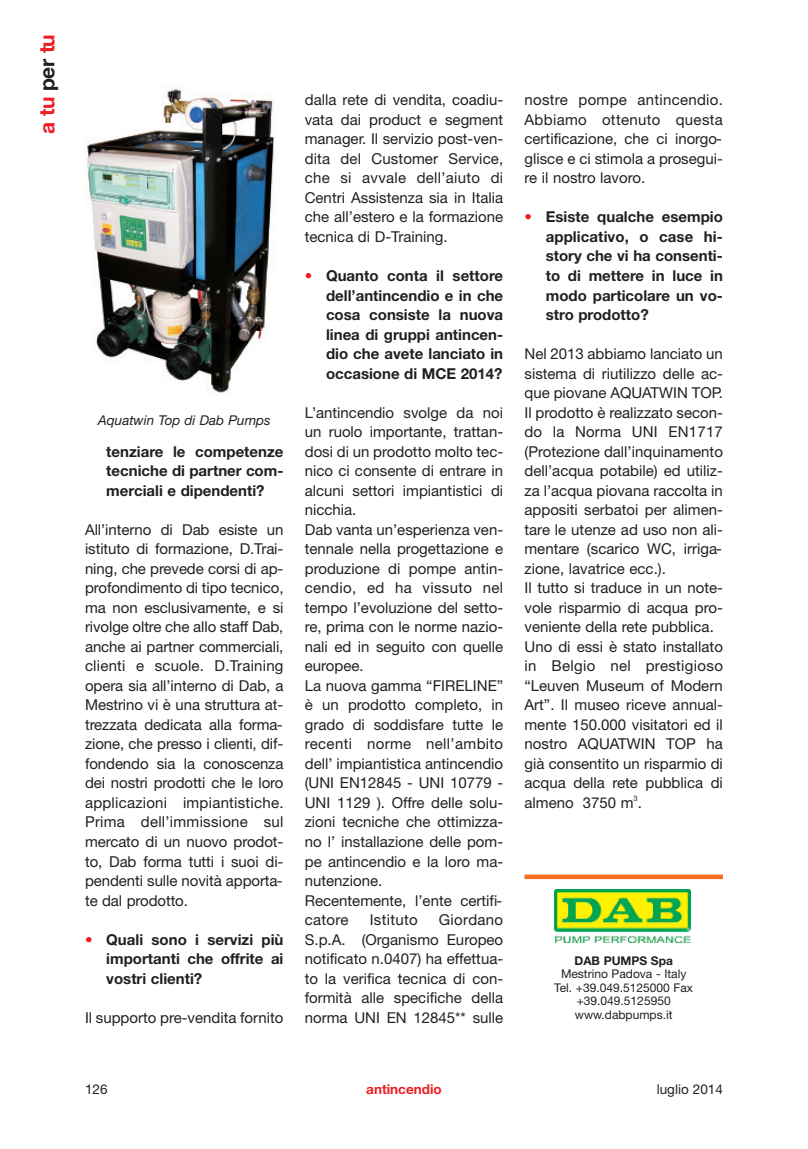
<style>
.page{position:relative;width:808px;height:1149px;background:#fff}
.page>*{position:absolute;margin:0;border:0;box-sizing:border-box;transform-origin:0 0}
.t1{font:700 21px "Helvetica Neue";letter-spacing:-.02em;color:#ee1d23}
.t2{font:15px/19.5px "Helvetica Neue";color:#231f20;text-align:justify}
.t3{font:700 15px/19.5px "Helvetica Neue";color:#231f20;text-align:justify}
.t4{font:15px "Helvetica Neue";letter-spacing:.02em;color:#231f20}
.t5{font:italic 13.5px "Helvetica Neue";color:#231f20}
.t6{font:13.5px "Helvetica Neue";color:#231f20}
.t7{font:700 13.5px "Helvetica Neue";color:#ee1d23}
.t8{font:12px/13.5px "Helvetica Neue";color:#231f20;text-align:center}
.t9{font:700 12px "Helvetica Neue";color:#231f20}
.t10{font:7.5px "Helvetica Neue";color:#231f20}
.s1{color:#231f20}
.s2{font-weight:400;color:#ee1d23}
</style>
<div class="page">
<img style="left:85px;top:85px;width:190px;height:308px">
<svg style="left:524px;top:874px;width:199px;height:4px"></svg>
<img style="left:554px;top:889px;width:136px;height:53px">
<h1 class="t1" style="left:34px;top:133px;width:101px;rotate:-90deg">a tu <span class="s1">per</span> tu</h1>
<p class="t5" style="left:98px;top:412px;width:174px">Aquatwin Top di Dab Pumps</p>
<p class="t3" style="left:106px;top:441px;width:179px">tenziare le competenze tecniche di partner com&shy;merciali e dipendenti?</p>
<p class="t2" style="left:85px;top:519px;width:200px">All’interno di Dab esiste un istituto di formazione, D.Trai&shy;ning, che prevede corsi di ap&shy;profondimento di tipo tecnico, ma non esclusivamente, e si rivolge oltre che allo staff Dab, anche ai partner commerciali, clienti e scuole. D.Training opera sia all’interno di Dab, a Mestrino vi è una struttura at&shy;trezzata dedicata alla forma&shy;zione, che presso i clienti, dif&shy;fondendo sia la conoscenza dei nostri prodotti che le loro applicazioni impiantistiche.<br>Prima dell’immissione sul mercato di un nuovo prodot&shy;to, Dab forma tutti i suoi di&shy;pendenti sulle novità apporta&shy;te dal prodotto.</p>
<p class="t3" style="left:106px;top:928px;width:179px;text-indent:-21px"><span class="s2">•</span> Quali sono i servizi più importanti che offrite ai vostri clienti?</p>
<p class="t2" style="left:85px;top:1006px;width:200px">Il supporto pre-vendita fornito</p>
<p class="t2" style="left:305px;top:90px;width:200px">dalla rete di vendita, coadiu&shy;vata dai product e segment manager. Il servizio post-ven&shy;dita del Customer Service, che si avvale dell’aiuto di Centri Assistenza sia in Italia che all’estero e la formazione tecnica di D-Training.</p>
<p class="t3" style="left:326px;top:265px;width:179px;text-indent:-21px"><span class="s2">•</span> Quanto conta il settore dell’antincendio e in che cosa consiste la nuova linea di gruppi antincen&shy;dio che avete lanciato in occasione di MCE 2014?</p>
<p class="t2" style="left:305px;top:402px;width:200px;text-align:left">L’antincendio svolge da noi un ruolo importante, trattan&shy;dosi di un prodotto molto tec&shy;nico ci consente di entrare in alcuni settori impiantistici di nicchia.<br>Dab vanta un’esperienza ven&shy;tennale nella progettazione e produzione di pompe antin&shy;cendio, ed ha vissuto nel tempo l’evoluzione del setto&shy;re, prima con le norme nazio&shy;nali ed in seguito con quelle europee.<br>La nuova gamma “FIRELINE” è un prodotto completo, in grado di soddisfare tutte le recenti norme nell’ambito dell’ impiantistica antincendio (UNI EN12845 - UNI 10779 -<br>UNI 1129 ). Offre delle solu&shy;zioni tecniche che ottimizza&shy;no l’ installazione delle pom&shy;pe antincendio e la loro ma&shy;nutenzione.<br>Recentemente, l’ente certifi&shy;catore</p>
<p class="t2" style="left:305px;top:909px;width:200px;text-indent:134px">Giordano S.p.A. (Organismo Europeo notificato n.0407) ha effettua&shy;to la verifica tecnica di con&shy;formità alle specifiche della norma UNI EN 12845** sulle</p>
<p class="t4" style="left:370px;top:910px;width:50px">Istituto</p>
<p class="t2" style="left:524px;top:90px;width:200px">nostre pompe antincendio.<br>Abbiamo ottenuto questa certificazione, che ci inorgo&shy;glisce e ci stimola a prosegui&shy;re il nostro lavoro.</p>
<p class="t3" style="left:546px;top:207px;width:179px;text-indent:-21px"><span class="s2">•</span> Esiste qualche esempio applicativo, o case hi&shy;story che vi ha consenti&shy;to di mettere in luce in modo particolare un vo&shy;stro prodotto?</p>
<p class="t2" style="left:524px;top:343px;width:200px;text-align:left">Nel 2013 abbiamo lanciato un sistema di riutilizzo delle ac&shy;que piovane AQUATWIN TOP.<br>Il prodotto è realizzato secon&shy;do la Norma UNI EN1717 (Protezione dall’inquinamento dell’acqua potabile) ed utiliz&shy;za l’acqua piovana raccolta in appositi serbatoi per alimen&shy;tare le utenze ad uso non ali&shy;mentare (scarico WC, irriga&shy;zione, lavatrice ecc.).<br>Il tutto si traduce in un note&shy;vole risparmio di acqua pro&shy;veniente della rete pubblica.<br>Uno di essi è stato installato in Belgio nel prestigioso “Leuven Museum of Modern<br>Art”. Il museo riceve annual&shy;mente 150.000 visitatori ed il nostro AQUATWIN TOP ha già consentito un risparmio di acqua della rete pubblica di almeno 3750 m .</p>
<p class="t10" style="left:634px;top:793px;width:6px">3</p>
<p class="t9" style="left:574px;top:952px;width:100px">DAB PUMPS Spa</p>
<p class="t8" style="left:554px;top:966px;width:140px">Mestrino Padova - Italy<br>Tel. +39.049.5125000 Fax +39.049.5125950 www.dabpumps.it</p>
<p class="t6" style="left:85px;top:1080px;width:24px">126</p>
<p class="t7" style="left:366px;top:1080px;width:77px">antincendio</p>
<p class="t6" style="left:657px;top:1080px;width:68px">luglio 2014</p>
</div>
